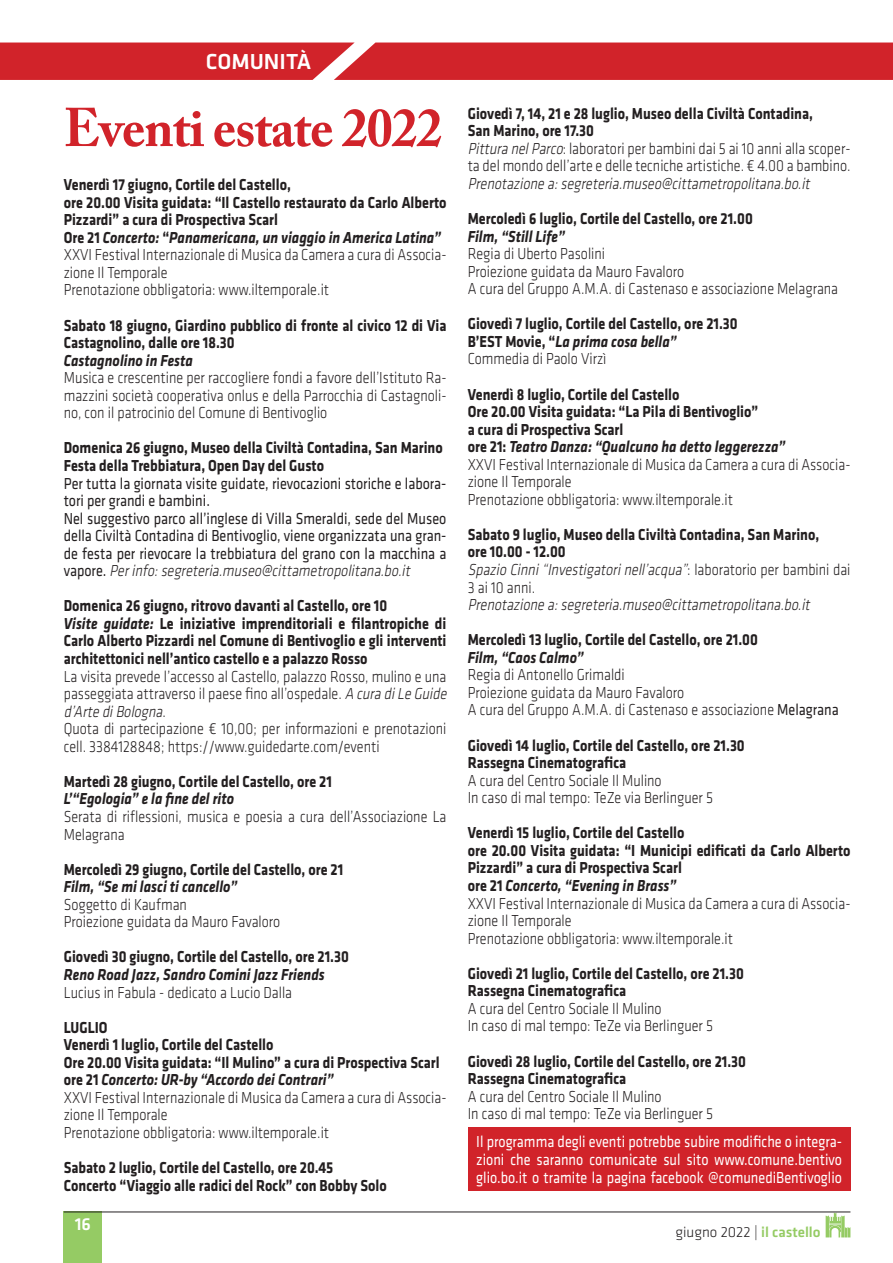
<style>
.page{position:relative;width:893px;height:1263px;background:#fff}
.page>*{position:absolute;margin:0;border:0;box-sizing:border-box;transform-origin:0 0}
.t1{font:700 54px "Adobe Caslon Pro";letter-spacing:-.02em;color:#d1232a;scale:.96 1}
.t2{font:500 22.5px "Klavika";color:#fff}
.t3{font:500 18px "Klavika";color:#fff}
.t4{font:300 16.5px/17.5px "Klavika";color:#231f20;scale:.86 1}
.t5{font:700 16.5px/17.5px "Klavika";color:#231f20;scale:.86 1}
.t6{font:italic 700 16.5px "Klavika";color:#231f20;scale:.86 1}
.t7{font:16.5px/17.5px "Klavika";color:#231f20;scale:.86 1}
.t8{font:italic 300 16.5px/17.5px "Klavika";color:#231f20;scale:.86 1}
.t9{font:16.5px/17.5px "Klavika";color:#fff;scale:.86 1}
.t10{font:300 15px "Klavika";color:#231f20}
.s1{font-style:normal}
.s2{font-weight:300;font-style:italic}
.s3{font-style:italic}
.s4{font-weight:400}
.s5{font-weight:500;color:#95cb64}
</style>
<div class="page">
<svg style="left:826px;top:1213px;width:24px;height:24px"></svg>
<div style="left:64px;top:1212px;width:38px;height:51px;background:#95cb64"></div>
<hr style="left:64px;top:1211px;width:786px;height:1px;background:#231f20">
<div style="left:0;top:43px;width:893px;height:37px;background:#d1232a"></div>
<div style="left:468px;top:1127px;width:382px;height:64px;background:#d1232a"></div>
<p class="t2" style="left:206px;top:49px;width:107px">COMUNITÀ</p>
<p class="t1" style="left:64px;top:96px;width:396px">Eventi estate 2022</p>
<p class="t5" style="left:64px;top:176px;width:266px">Venerdì 17 giugno, Cortile del Castello,</p>
<p class="t5" style="left:64px;top:194px;width:447px">ore 20.00 Visita guidata: “Il Castello restaurato da Carlo Alberto<br>Pizzardi” a cura di Prospectiva Scarl</p>
<p class="t6" style="left:64px;top:228px;width:440px"><span class="s1">Ore 21</span> Concerto: <span class="s1">“</span>Panamericana, un viaggio in America Latina”</p>
<p class="t4" style="left:64px;top:246px;width:446px">XXVI Festival Internazionale di Musica da Camera a cura di Associa&shy;zione Il Temporale</p>
<p class="t4" style="left:64px;top:281px;width:310px">Prenotazione obbligatoria: www.iltemporale.it</p>
<p class="t5" style="left:64px;top:317px;width:446px">Sabato 18 giugno, Giardino pubblico di fronte al civico 12 di Via<br>Castagnolino, dalle ore 18.30</p>
<p class="t6" style="left:64px;top:351px;width:152px">Castagnolino in Festa</p>
<p class="t4" style="left:64px;top:369px;width:446px;text-align:justify">Musica e crescentine per raccogliere fondi a favore dell’Istituto Ra&shy;mazzini società cooperativa onlus e della Parrocchia di Castagnoli&shy;no, con il patrocinio del Comune di Bentivoglio</p>
<p class="t5" style="left:64px;top:439px;width:442px">Domenica 26 giugno, Museo della Civiltà Contadina, San Marino</p>
<p class="t5" style="left:64px;top:457px;width:304px">Festa della Trebbiatura, Open Day del Gusto</p>
<p class="t7" style="left:64px;top:475px;width:446px">Per tutta la giornata visite guidate, rievocazioni storiche e labora&shy;tori per grandi e bambini.</p>
<p class="t7" style="left:64px;top:510px;width:447px;text-align:justify">Nel suggestivo parco all’inglese di Villa Smeraldi, sede del Museo della Civiltà Contadina di Bentivoglio, viene organizzata una gran&shy;de festa per rievocare la trebbiatura del grano con la macchina a v a p o r e . <span class="s2">Perinfo:segreteria.museo@cittametropolitana.bo.it</span></p>
<p class="t5" style="left:64px;top:597px;width:378px">Domenica 26 giugno, ritrovo davanti al Castello, ore 10</p>
<p class="t5" style="left:64px;top:615px;width:446px;text-align:justify"><span class="s3">Visite guidate:</span> Le iniziative imprenditoriali e filantropiche di Carlo Alberto Pizzardi nel Comune di Bentivoglio e gli interventi architettonici nell’antico castello e a palazzo Rosso</p>
<p class="t4" style="left:64px;top:668px;width:450px">La visita prevede l’accesso al Castello, palazzo Rosso, mulino e una passeggiata attraverso il paese fino all’ospedale. <span class="s3">A cura diLe Guide d’Arte diBologna</span>.</p>
<p class="t4" style="left:64px;top:720px;width:447px">Quota di partecipazione € 10,00; per informazioni e prenotazioni cell. 3384128848; https://www.guidedarte.com/eventi</p>
<p class="t5" style="left:64px;top:773px;width:313px">Martedì 28 giugno, Cortile del Castello, ore 21</p>
<p class="t6" style="left:64px;top:790px;width:200px">L’“Egologia” e la fine del rito</p>
<p class="t4" style="left:64px;top:808px;width:446px">Serata di riflessioni, musica e poesia a cura dell’Associazione La<br>Melagrana</p>
<p class="t5" style="left:64px;top:861px;width:326px">Mercoledì 29 giugno, Cortile del Castello, ore 21</p>
<p class="t6" style="left:64px;top:878px;width:203px">Film, “Se mi lasci ti cancello”</p>
<p class="t4" style="left:64px;top:896px;width:145px">Soggetto di Kaufman</p>
<p class="t4" style="left:64px;top:913px;width:253px">Proiezione guidata da Mauro Favaloro</p>
<p class="t5" style="left:64px;top:948px;width:333px">Giovedì 30 giugno, Cortile del Castello, ore 21.30</p>
<p class="t6" style="left:64px;top:965px;width:305px">Reno Road Jazz, Sandro Comini Jazz Friends</p>
<p class="t4" style="left:64px;top:983px;width:267px">Lucius in Fabula - dedicato a Lucio Dalla</p>
<p class="t5" style="left:64px;top:1019px;width:53px">LUGLIO</p>
<p class="t5" style="left:64px;top:1036px;width:245px">Venerdì 1 luglio, Cortile del Castello</p>
<p class="t5" style="left:64px;top:1054px;width:439px">Ore 20.00 Visita guidata: “Il Mulino” a cura di Prospectiva Scarl</p>
<p class="t6" style="left:64px;top:1071px;width:315px"><span class="s1">ore 21</span> Concerto: UR-by “Accordo dei Contrari”</p>
<p class="t4" style="left:64px;top:1089px;width:446px">XXVI Festival Internazionale di Musica da Camera a cura di Associa&shy;zione Il Temporale</p>
<p class="t4" style="left:64px;top:1124px;width:310px">Prenotazione obbligatoria: www.iltemporale.it</p>
<p class="t5" style="left:64px;top:1159px;width:315px">Sabato 2 luglio, Cortile del Castello, ore 20.45</p>
<p class="t5" style="left:64px;top:1177px;width:377px">Concerto “Viaggio alle radici del Rock” con Bobby Solo</p>
<p class="t3" style="left:75px;top:1214px;width:18px">16</p>
<p class="t5" style="left:468px;top:105px;width:403px">Giovedì 7, 14, 21 e 28 luglio, Museo della Civiltà Contadina,</p>
<p class="t5" style="left:468px;top:122px;width:148px">San Marino, ore 17.30</p>
<p class="t4" style="left:468px;top:140px;width:446px"><span class="s3">Pittura nelParco</span>: laboratori per bambini dai 5 ai 10 anni alla scoper&shy;ta del mondo dell’arte e delle tecniche artistiche. € 4.00 a bambino.</p>
<p class="t8" style="left:468px;top:175px;width:403px">Prenotazione a:segreteria.museo@cittametropolitana.bo.it</p>
<p class="t5" style="left:468px;top:210px;width:333px">Mercoledì 6 luglio, Cortile del Castello, ore 21.00</p>
<p class="t6" style="left:468px;top:227px;width:115px">Film, “Still Life”</p>
<p class="t4" style="left:468px;top:245px;width:161px">Regia di Uberto Pasolini</p>
<p class="t4" style="left:468px;top:263px;width:253px">Proiezione guidata da Mauro Favaloro</p>
<p class="t4" style="left:468px;top:280px;width:432px">A cura del Gruppo A.M.A. di Castenaso e associazione Melagrana</p>
<p class="t5" style="left:468px;top:315px;width:315px">Giovedì 7 luglio, Cortile del Castello, ore 21.30</p>
<p class="t6" style="left:468px;top:332px;width:244px"><span class="s1">B’EST Movie, “</span>La prima cosa bella”</p>
<p class="t4" style="left:468px;top:350px;width:163px">Commedia di Paolo Virzì</p>
<p class="t5" style="left:468px;top:386px;width:248px">Venerdì 8 luglio, Cortile del Castello</p>
<p class="t5" style="left:468px;top:403px;width:339px">Ore 20.00 Visita guidata: “La Pila di Bentivoglio”</p>
<p class="t5" style="left:468px;top:421px;width:182px">a cura di Prospectiva Scarl</p>
<p class="t6" style="left:468px;top:438px;width:371px"><span class="s1">ore 21:</span> Teatro Danza: “Qualcuno ha detto leggerezza”</p>
<p class="t4" style="left:468px;top:456px;width:446px">XXVI Festival Internazionale di Musica da Camera a cura di Associa&shy;zione Il Temporale</p>
<p class="t4" style="left:468px;top:491px;width:310px">Prenotazione obbligatoria: www.iltemporale.it</p>
<p class="t5" style="left:468px;top:526px;width:410px">Sabato 9 luglio, Museo della Civiltà Contadina, San Marino,</p>
<p class="t5" style="left:468px;top:543px;width:115px">ore 10.00 - 12.00</p>
<p class="t8" style="left:468px;top:561px;width:446px">Spazio Cinni“Investigatorinell’acqua”<span class="s1">: l a b o ra t o r i o p e r b a m b i n i d a i<br>3 ai 10 anni.</span></p>
<p class="t8" style="left:468px;top:596px;width:403px">Prenotazione a:segreteria.museo@cittametropolitana.bo.it</p>
<p class="t5" style="left:468px;top:631px;width:339px">Mercoledì 13 luglio, Cortile del Castello, ore 21.00</p>
<p class="t6" style="left:468px;top:648px;width:136px">Film, “Caos Calmo”</p>
<p class="t4" style="left:468px;top:666px;width:184px">Regia di Antonello Grimaldi</p>
<p class="t4" style="left:468px;top:684px;width:253px">Proiezione guidata da Mauro Favaloro</p>
<p class="t4" style="left:468px;top:701px;width:433px">A cura del Gruppo A.M.A. di Castenaso e associazione <span class="s4">Melagrana</span></p>
<p class="t5" style="left:468px;top:737px;width:324px">Giovedì 14 luglio, Cortile del Castello, ore 21.30</p>
<p class="t5" style="left:468px;top:754px;width:186px">Rassegna Cinematografica</p>
<p class="t4" style="left:468px;top:772px;width:227px">A cura del Centro Sociale Il Mulino</p>
<p class="t4" style="left:468px;top:789px;width:287px">In caso di mal tempo: TeZe via Berlinguer 5</p>
<p class="t5" style="left:468px;top:824px;width:254px">Venerdì 15 luglio, Cortile del Castello</p>
<p class="t5" style="left:468px;top:842px;width:447px">ore 20.00 Visita guidata: “I Municipi edificati da Carlo Alberto<br>Pizzardi” a cura di Prospectiva Scarl</p>
<p class="t6" style="left:468px;top:876px;width:244px"><span class="s1">ore 21</span> Concerto, “Evening in Brass”</p>
<p class="t4" style="left:468px;top:894px;width:446px">XXVI Festival Internazionale di Musica da Camera a cura di Associa&shy;zione Il Temporale</p>
<p class="t4" style="left:468px;top:930px;width:310px">Prenotazione obbligatoria: www.iltemporale.it</p>
<p class="t5" style="left:468px;top:965px;width:323px">Giovedì 21 luglio, Cortile del Castello, ore 21.30</p>
<p class="t5" style="left:468px;top:982px;width:186px">Rassegna Cinematografica</p>
<p class="t4" style="left:468px;top:1000px;width:227px">A cura del Centro Sociale Il Mulino</p>
<p class="t4" style="left:468px;top:1017px;width:287px">In caso di mal tempo: TeZe via Berlinguer 5</p>
<p class="t5" style="left:468px;top:1052px;width:325px">Giovedì 28 luglio, Cortile del Castello, ore 21.30</p>
<p class="t5" style="left:468px;top:1070px;width:186px">Rassegna Cinematografica</p>
<p class="t4" style="left:468px;top:1088px;width:227px">A cura del Centro Sociale Il Mulino</p>
<p class="t4" style="left:468px;top:1105px;width:287px">In caso di mal tempo: TeZe via Berlinguer 5</p>
<p class="t9" style="left:476px;top:1133px;width:427px">Il programma degli eventi potrebbe subire modifiche o integra&shy;zioni che saranno comunicate sul sito www.comune.bentivo</p>
<p class="t9" style="left:476px;top:1168px;width:427px">glio.bo.it o tramite la pagina facebook @comunediBentivoglio</p>
<p class="t10" style="left:675px;top:1224px;width:147px">giugno 2022 | <span class="s5">il castello</span></p>
</div>
